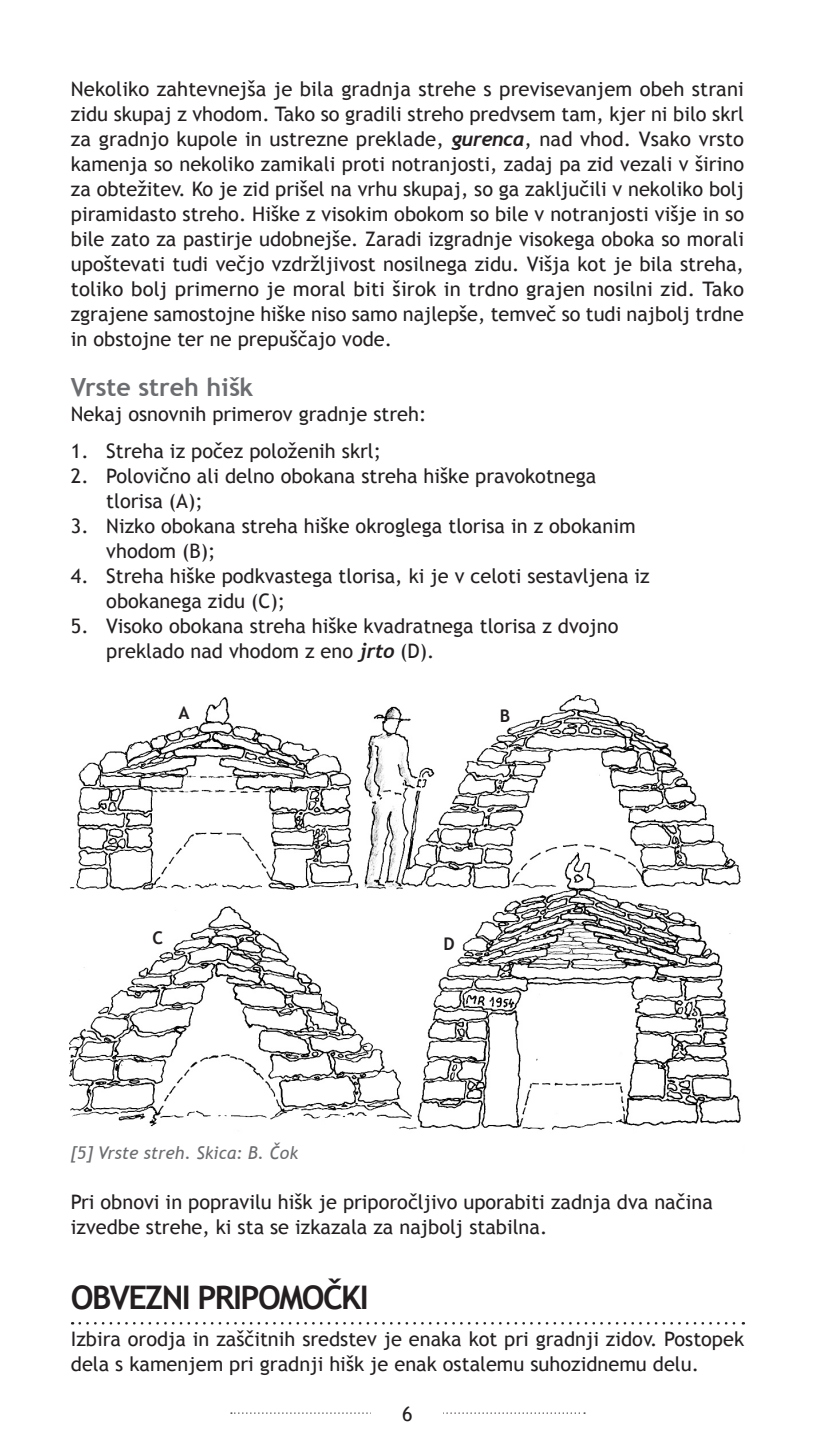
<style>
.page{position:relative;width:815px;height:1453px;background:#fff}
.page>*{position:absolute;margin:0;border:0;box-sizing:border-box;transform-origin:0 0}
.NASLOVI{font:700 32.5px "Trebuchet MS";letter-spacing:-.05em;color:#231f20}
.MALI{font:700 25px "Trebuchet MS";color:#6c6d70}
.Navaden_wrd_1{font:20px/25px "Trebuchet MS";color:#231f20;text-align:justify}
.BULETS{font:20px/25px "Trebuchet MS";color:#231f20}
.POD_SLIKAMI{font:italic 17.5px "Trebuchet MS";color:#6c6d70}
.SLIKE{font:700 17.5px "Trebuchet MS";color:#231f20}
.s1{font-family:"Trebuchet";font-weight:700;font-style:italic}
</style>
<div class="page">
<svg style="left:231px;top:1412px;width:354px;height:2px"></svg>
<div style="left:372px;top:1381px;width:71px;height:70px;background:#fff"></div>
<svg style="left:80px;top:1322px;width:664px;height:2px"></svg>
<svg style="left:69px;top:695px;width:672px;height:435px"></svg>
<div style="left:171px;top:702px;width:25px;height:21px;background:#fff;border-radius:4px"></div>
<div style="left:145px;top:927px;width:26px;height:22px;background:#fff;border-radius:4px"></div>
<div style="left:437px;top:932px;width:25px;height:22px;background:#fff;border-radius:4px"></div>
<div style="left:496px;top:705px;width:19px;height:21px;background:#fff;border-radius:4px"></div>
<p class="Navaden_wrd_1" style="left:71px;top:77px;width:675px">Nekoliko zahtevnejša je bila gradnja strehe s previsevanjem obeh strani zidu skupaj z vhodom. Tako so gradili streho predvsem tam, kjer ni bilo skrl za gradnjo kupole in ustrezne preklade, <span class="s1">gurenca</span>, nad vhod. Vsako vrsto kamenja so nekoliko zamikali proti notranjosti, zadaj pa zid vezali v širino za obtežitev. Ko je zid prišel na vrhu skupaj, so ga zaključili v nekoliko bolj piramidasto streho. Hiške z visokim obokom so bile v notranjosti višje in so bile zato za pastirje udobnejše. Zaradi izgradnje visokega oboka so morali upoštevati tudi večjo vzdržljivost nosilnega zidu. Višja kot je bila streha, toliko bolj primerno je moral biti širok in trdno grajen nosilni zid. Tako zgrajene samostojne hiške niso samo najlepše, temveč so tudi najbolj trdne in obstojne ter ne prepuščajo vode.</p>
<p class="MALI" style="left:71px;top:371px;width:184px">Vrste streh hišk</p>
<p class="Navaden_wrd_1" style="left:71px;top:402px;width:357px">Nekaj osnovnih primerov gradnje streh:</p>
<p class="BULETS" style="left:71px;top:439px;width:312px">1. Streha iz počez položenih skrl;</p>
<p class="BULETS" style="left:106px;top:464px;width:492px;text-indent:-35px">2. Polovično ali delno obokana streha hiške pravokotnega tlorisa (A);</p>
<p class="BULETS" style="left:106px;top:514px;width:531px;text-indent:-35px">3. Nizko obokana streha hiške okroglega tlorisa in z obokanim vhodom (B);</p>
<p class="BULETS" style="left:106px;top:564px;width:545px;text-indent:-35px">4. Streha hiške podkvastega tlorisa, ki je v celoti sestavljena iz obokanega zidu (C);</p>
<p class="BULETS" style="left:106px;top:614px;width:514px;text-indent:-35px">5. Visoko obokana streha hiške kvadratnega tlorisa z dvojno preklado nad vhodom z eno <span class="s1">jrto</span> (D).</p>
<p class="SLIKE" style="left:178px;top:702px;width:13px">A</p>
<p class="SLIKE" style="left:500px;top:705px;width:12px">B</p>
<p class="SLIKE" style="left:153px;top:927px;width:12px">C</p>
<p class="SLIKE" style="left:444px;top:932px;width:13px">D</p>
<p class="POD_SLIKAMI" style="left:71px;top:1142px;width:229px">[5] Vrste streh. Skica: B. Čok</p>
<p class="BULETS" style="left:71px;top:1189px;width:643px">Pri obnovi in popravilu hišk je priporočljivo uporabiti zadnja dva načina izvedbe strehe, ki sta se izkazala za najbolj stabilna.</p>
<p class="NASLOVI" style="left:71px;top:1277px;width:299px">OBVEZNI PRIPOMOČKI</p>
<p class="Navaden_wrd_1" style="left:71px;top:1327px;width:675px">Izbira orodja in zaščitnih sredstev je enaka kot pri gradnji zidov. Postopek dela s kamenjem pri gradnji hišk je enak ostalemu suhozidnemu delu.</p>
<p class="Navaden_wrd_1" style="left:402px;top:1402px;width:12px">6</p>
</div>
